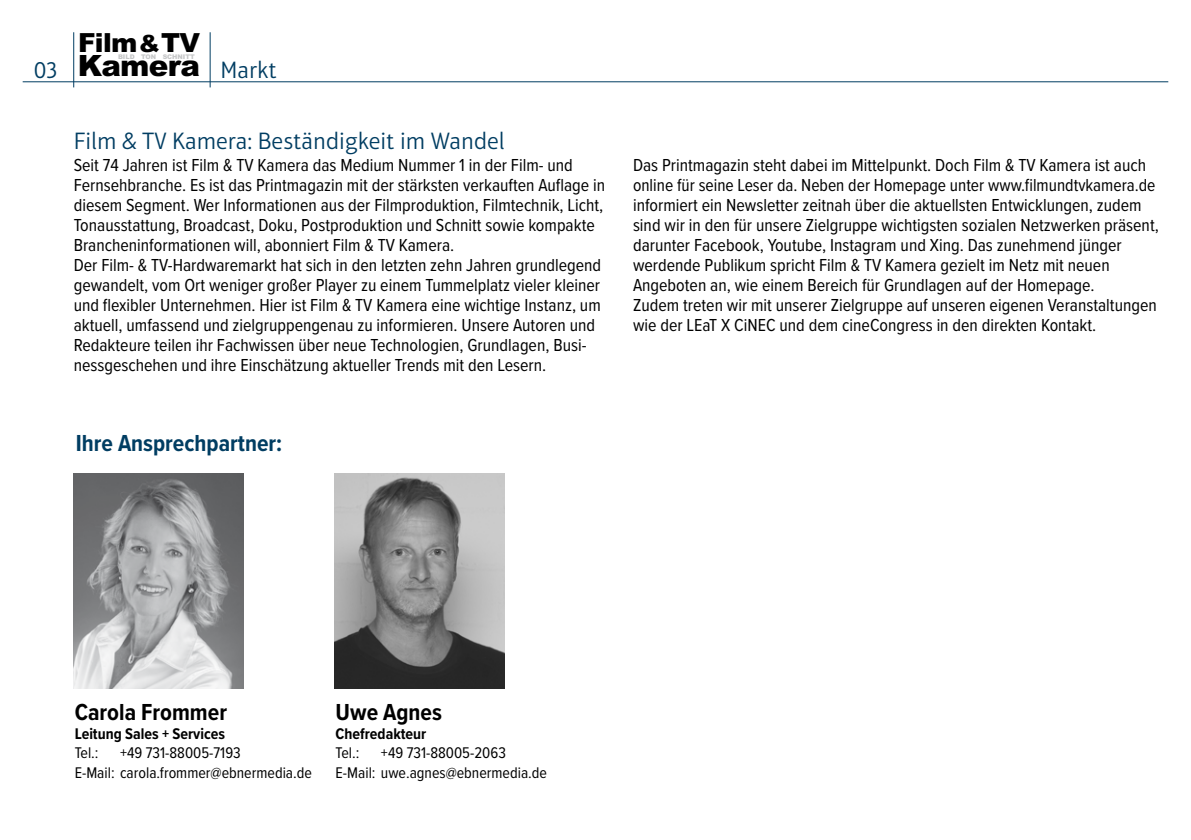
<style>
.page{position:relative;width:1191px;height:840px;background:#fff}
.page>*{position:absolute;margin:0;border:0;box-sizing:border-box;transform-origin:0 0}
.t1{font:900 29.4px "Arial";letter-spacing:-.025em;color:#000}
.t2{font:900 26.4px "Arial";letter-spacing:-.025em;color:#000}
.t3{font:300 24px "Aptifer Sans LT Pro";color:#003d62}
.t4{font:700 24px "Proxima Nova Cond";color:#000}
.t5{font:700 24px "Proxima Nova Cond";color:#003d62}
.t6{font:18px/20px "Proxima Nova Cond";color:#000}
.t7{font:16px/19.2px "Proxima Nova Cond";color:#000}
.t8{font:700 16px "Proxima Nova Cond";color:#000}
.t9{font:900 6.4px "Arial";color:#c6c7c8}
.s1{font-size:23.8px}
</style>
<div class="page">
<hr style="left:73px;top:32px;width:1px;height:55px;background:#003d62">
<hr style="left:210px;top:32px;width:1px;height:55px;background:#003d62">
<hr style="left:23px;top:81px;width:1145px;height:1px;background:#003d62">
<img style="left:74px;top:473px;width:170px;height:215px">
<img style="left:334px;top:473px;width:171px;height:215px">
<h3 class="t3" style="left:34px;top:60px;width:26px">03</h3>
<h2 class="t2" style="left:78px;top:28px;width:123px">Film<span class="s1">&amp;</span>TV</h2>
<h1 class="t1" style="left:78px;top:48px;width:124px">Kamera</h1>
<p class="t9" style="left:118px;top:53px;width:78px">BILD TON SCHNITT</p>
<h3 class="t3" style="left:221px;top:60px;width:58px">Markt</h3>
<h3 class="t3" style="left:74px;top:131px;width:433px">Film &amp; TV Kamera: Beständigkeit im Wandel</h3>
<p class="t6" style="left:74px;top:155px;width:533px">Seit 74 Jahren ist Film &amp; TV Kamera das Medium Nummer 1 in der Film- und Fernsehbranche. Es ist das Printmagazin mit der stärksten verkauften Auflage in diesem Segment. Wer Informationen aus der Filmproduktion, Filmtechnik, Licht, Tonausstattung, Broadcast, Doku, Postproduktion und Schnitt sowie kompakte Brancheninformationen will, abonniert Film &amp; TV Kamera.<br>Der Film- &amp; TV-Hardwaremarkt hat sich in den letzten zehn Jahren grundlegend gewandelt, vom Ort weniger großer Player zu einem Tummelplatz vieler kleiner und flexibler Unternehmen. Hier ist Film &amp; TV Kamera eine wichtige Instanz, um aktuell, umfassend und zielgruppengenau zu informieren. Unsere Autoren und Redakteure teilen ihr Fachwissen über neue Technologien, Grundlagen, Busi&shy;nessgeschehen und ihre Einschätzung aktueller Trends mit den Lesern.</p>
<p class="t6" style="left:633px;top:155px;width:527px">Das Printmagazin steht dabei im Mittelpunkt. Doch Film &amp; TV Kamera ist auch online für seine Leser da. Neben der Homepage unter www.filmundtvkamera.de informiert ein Newsletter zeitnah über die aktuellsten Entwicklungen, zudem sind wir in den für unsere Zielgruppe wichtigsten sozialen Netzwerken präsent, darunter Facebook, Youtube , Instagram und Xing. Das zunehmend jünger werdende Publikum spricht Film &amp; TV Kamera gezielt im Netz mit neuen Angeboten an, wie einem Bereich für Grundlagen auf der Homepage.<br>Zudem treten wir mit unserer Zielgruppe auf unseren eigenen Veranstaltungen wie der LEaT X CiNEC und dem cineCongress in den direkten Kontakt.</p>
<h3 class="t5" style="left:76px;top:432px;width:208px">Ihre Ansprechpartner:</h3>
<h3 class="t4" style="left:75px;top:701px;width:154px">Carola Frommer</h3>
<p class="t8" style="left:75px;top:726px;width:152px">Leitung Sales + Services</p>
<p class="t7" style="left:75px;top:743px;width:25px">Tel.:</p>
<p class="t7" style="left:75px;top:743px;width:239px;text-indent:45px">+49 731-88005-7193<br>E-Mail: carola.frommer@ebnermedia.de</p>
<h3 class="t4" style="left:335px;top:701px;width:108px">Uwe Agnes</h3>
<p class="t8" style="left:335px;top:726px;width:92px">Chefredakteur</p>
<p class="t7" style="left:335px;top:743px;width:25px">Tel.:</p>
<p class="t7" style="left:335px;top:743px;width:213px;text-align:center">+49 731-88005-2063<br>E-Mail: uwe.agnes@ebnermedia.de</p>
</div>
